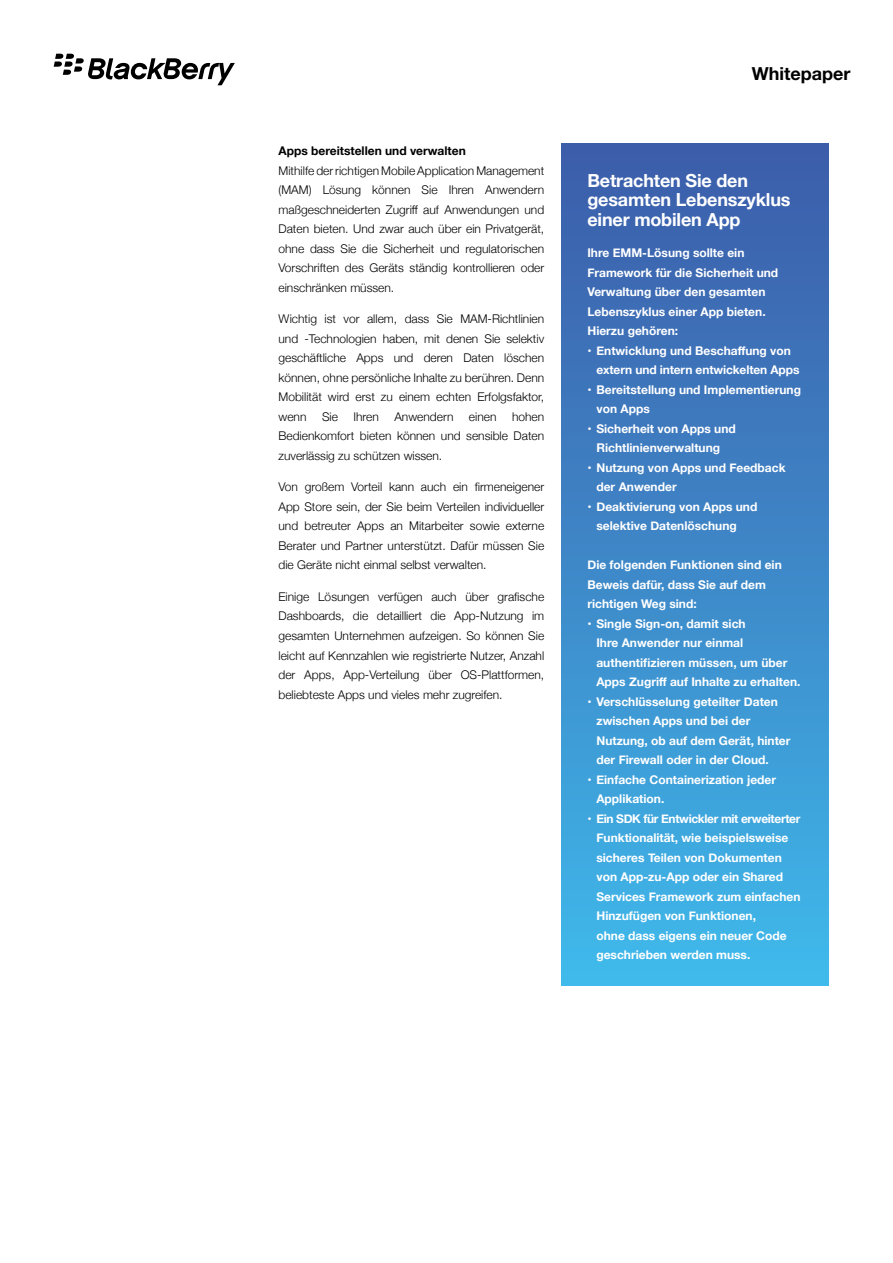
<style>
.page{position:relative;width:893px;height:1263px;background:#fff}
.page>*{position:absolute;margin:0;border:0;box-sizing:border-box;transform-origin:0 0}
.Copy_Subhead{font:700 18px/19.5px "Helvetica Neue";letter-spacing:-.01em;color:#fff}
.t1{font:700 18px "Helvetica Neue LT Std";color:#000}
.Body_Copy{font:300 12px/19.5px "Helvetica Neue";color:#000;text-align:justify}
.Callout_Bullets{font:700 12px/19.5px "Helvetica Neue";color:#fff}
.Body_Copy-2{font:700 12px "Helvetica Neue";color:#000}
</style>
<div class="page">
<div style="left:562px;top:144px;width:266px;height:842px;background:linear-gradient(to bottom,#3c5aa8,#3fb8ea)"></div>
<svg style="left:54px;top:54px;width:181px;height:31px"></svg>
<p class="Body_Copy-2" style="left:279px;top:142px;width:189px">Apps bereitstellen und verwalten</p>
<p class="Body_Copy" style="left:279px;top:160px;width:267px">Mithilfe der richtigen Mobile Application Management (MAM) Lösung können Sie Ihren Anwendern maßgeschneiderten Zugriff auf Anwendungen und Daten bieten. Und zwar auch über ein Privatgerät, ohne dass Sie die Sicherheit und regulatorischen Vorschriften des Geräts ständig kontrollieren oder einschränken müssen.</p>
<p class="Body_Copy" style="left:279px;top:309px;width:267px">Wichtig ist vor allem, dass Sie MAM-Richtlinien und -Technologien haben, mit denen Sie selektiv geschäftliche Apps und deren Daten löschen können, ohne persönliche Inhalte zu berühren. Denn Mobilität wird erst zu einem echten Erfolgsfaktor, wenn</p>
<p class="Body_Copy" style="left:322px;top:406px;width:18px">Sie</p>
<p class="Body_Copy" style="left:354px;top:406px;width:27px">Ihren</p>
<p class="Body_Copy" style="left:394px;top:406px;width:61px">Anwendern</p>
<p class="Body_Copy" style="left:469px;top:406px;width:29px">einen</p>
<p class="Body_Copy" style="left:279px;top:406px;width:267px;text-indent:234px">hohen Bedienkomfort bieten können und sensible Daten zuverlässig zu schützen wissen.</p>
<p class="Body_Copy" style="left:279px;top:477px;width:267px">Von großem Vorteil kann auch ein firmeneigener App Store sein, der Sie beim Verteilen individueller und betreuter Apps an Mitarbeiter sowie externe Berater und Partner unterstützt. Dafür müssen Sie die Geräte nicht einmal selbst verwalten.</p>
<p class="Body_Copy" style="left:279px;top:586px;width:267px">Einige Lösungen verfügen auch über grafische Dashboards, die detailliert die App-Nutzung im gesamten Unternehmen aufzeigen. So können Sie leicht auf Kennzahlen wie registrierte Nutzer, Anzahl der Apps, App-Verteilung über OS-Plattformen, beliebteste Apps und vieles mehr zugreifen.</p>
<p class="t1" style="left:752px;top:62px;width:100px">Whitepaper</p>
<p class="Copy_Subhead" style="left:587px;top:171px;width:205px">Betrachten Sie den gesamten Lebenszyklus einer mobilen App</p>
<p class="Callout_Bullets" style="left:587px;top:244px;width:192px">Ihre EMM-Lösung sollte ein<br>Framework für die Sicherheit und<br>Verwaltung über den gesamten<br>Lebenszyklus einer App bieten.<br>Hierzu gehören:</p>
<p class="Callout_Bullets" style="left:596px;top:341px;width:205px;text-indent:-9px">• Entwicklung und Beschaffung von extern und intern entwickelten Apps</p>
<p class="Callout_Bullets" style="left:596px;top:380px;width:206px;text-indent:-9px">• Bereitstellung und Implementierung von Apps</p>
<p class="Callout_Bullets" style="left:587px;top:419px;width:150px;text-align:center">• Sicherheit von Apps und<br>Richtlinienverwaltung</p>
<p class="Callout_Bullets" style="left:596px;top:458px;width:191px;text-indent:-9px">• Nutzung von Apps und Feedback der Anwender</p>
<p class="Callout_Bullets" style="left:596px;top:497px;width:162px;text-indent:-9px">• Deaktivierung von Apps und selektive Datenlöschung</p>
<p class="Callout_Bullets" style="left:587px;top:556px;width:196px">Die folgenden Funktionen sind ein<br>Beweis dafür, dass Sie auf dem richtigen Weg sind:</p>
<p class="Callout_Bullets" style="left:596px;top:614px;width:206px;text-indent:-9px">• Single Sign-on, damit sich<br>Ihre Anwender nur einmal authentifizieren müssen, um über<br>Apps Zugriff auf Inhalte zu erhalten.</p>
<p class="Callout_Bullets" style="left:596px;top:692px;width:196px;text-indent:-9px">• Verschlüsselung geteilter Daten zwischen Apps und bei der<br>Nutzung, ob auf dem Gerät, hinter der Firewall oder in der Cloud.</p>
<p class="Callout_Bullets" style="left:596px;top:770px;width:181px;text-indent:-9px">• Einfache Containerization jeder<br>Applikation.</p>
<p class="Callout_Bullets" style="left:596px;top:809px;width:206px;text-indent:-9px">• Ein SDK für Entwickler mit erweiterter<br>Funktionalität, wie beispielsweise sicheres Teilen von Dokumenten von App-zu-App oder ein Shared<br>Services Framework zum einfachen<br>Hinzufügen von Funktionen,<br>ohne dass eigens ein neuer Code geschrieben werden muss.</p>
</div>
